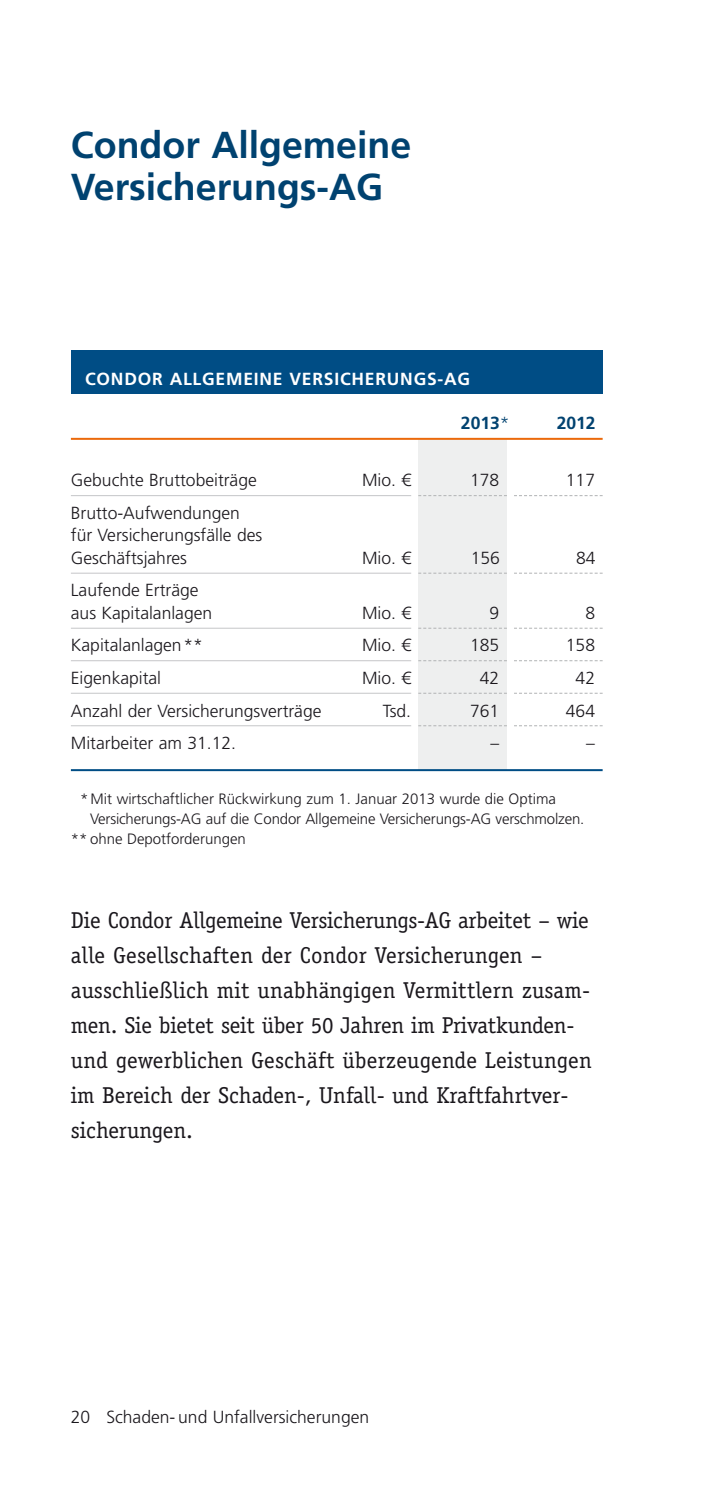
<style>
.page{position:relative;width:709px;height:1489px;background:#fff}
.page>*{position:absolute;margin:0;border:0;box-sizing:border-box;transform-origin:0 0}
.t1{font:700 37.5px/42.5px "Frutiger LT";color:#004270}
.t2{font:23px/35px "Officina Serif";color:#1a171c}
.t3{font:300 17.5px/32.5px "Frutiger LT";color:#1a171c;text-align:right}
.t4{font:700 17.5px "Frutiger LT";letter-spacing:.045em;color:#fff}
.t5{font:700 17.5px "Frutiger LT";color:#004270}
.t6{font:300 15px "Frutiger LT";color:#1a171c}
.s1{font-weight:300}
</style>
<div class="page">
<div style="left:418px;top:439px;width:89px;height:331px;background:#eeefef"></div>
<hr style="left:71px;top:438px;width:531px;height:2px;background:#eb690b">
<div style="left:71px;top:350px;width:531px;height:44px;background:#004d85"></div>
<svg style="left:514px;top:495px;width:88px;height:1px"></svg>
<svg style="left:514px;top:572px;width:88px;height:1px"></svg>
<svg style="left:514px;top:627px;width:88px;height:1px"></svg>
<svg style="left:514px;top:660px;width:88px;height:1px"></svg>
<svg style="left:514px;top:692px;width:88px;height:1px"></svg>
<svg style="left:514px;top:725px;width:88px;height:1px"></svg>
<svg style="left:418px;top:495px;width:89px;height:1px"></svg>
<svg style="left:418px;top:572px;width:89px;height:1px"></svg>
<svg style="left:418px;top:627px;width:89px;height:1px"></svg>
<svg style="left:418px;top:660px;width:89px;height:1px"></svg>
<svg style="left:418px;top:692px;width:89px;height:1px"></svg>
<svg style="left:418px;top:725px;width:89px;height:1px"></svg>
<hr style="left:71px;top:495px;width:340px;height:1px;background:#c5c6c8">
<hr style="left:71px;top:572px;width:340px;height:1px;background:#c5c6c8">
<hr style="left:71px;top:627px;width:340px;height:1px;background:#c5c6c8">
<hr style="left:71px;top:660px;width:340px;height:1px;background:#c5c6c8">
<hr style="left:71px;top:692px;width:340px;height:1px;background:#c5c6c8">
<hr style="left:71px;top:725px;width:340px;height:1px;background:#c5c6c8">
<hr style="left:71px;top:769px;width:531px;height:2px;background:#004d85">
<h1 class="t1" style="left:71px;top:126px;width:342px">Condor Allgemeine<br>Versicherungs-AG</h1>
<p class="t4" style="left:85px;top:372px;width:387px">CONDOR ALLGEMEINE VERSICHERUNGS-AG</p>
<p class="t3" style="left:71px;top:465px;width:187px">Gebuchte Bruttobeiträge</p>
<p class="t3" style="left:362px;top:465px;width:51px">Mio. €</p>
<p class="t3" style="left:71px;top:503px;width:193px;line-height:22.5px;text-align:left">Brutto-Aufwendungen für Versicherungsfälle des<br>Geschäftsjahres</p>
<p class="t3" style="left:362px;top:543px;width:51px">Mio. €</p>
<p class="t3" style="left:71px;top:580px;width:143px;line-height:22.5px;text-align:left">Laufende Erträge aus Kapitalanlagen</p>
<p class="t3" style="left:362px;top:598px;width:51px">Mio. €</p>
<p class="t3" style="left:71px;top:630px;width:134px">Kapitalanlagen**</p>
<p class="t3" style="left:362px;top:630px;width:51px">Mio. €</p>
<p class="t3" style="left:71px;top:663px;width:92px">Eigenkapital</p>
<p class="t3" style="left:362px;top:663px;width:51px">Mio. €</p>
<p class="t3" style="left:71px;top:695px;width:252px">Anzahl der Versicherungsverträge</p>
<p class="t3" style="left:383px;top:695px;width:30px">Tsd.</p>
<p class="t3" style="left:71px;top:728px;width:167px">Mitarbeiter am 31.12.</p>
<p class="t5" style="left:461px;top:416px;width:50px">2013<span class="s1">*</span></p>
<p class="t5" style="left:556px;top:416px;width:40px">2012</p>
<p class="t3" style="left:470px;top:465px;width:31px">178</p>
<p class="t3" style="left:566px;top:465px;width:31px">117</p>
<p class="t3" style="left:470px;top:543px;width:31px">156</p>
<p class="t3" style="left:576px;top:543px;width:21px">84</p>
<p class="t3" style="left:470px;top:598px;width:31px">9<br>185<br>42<br>761 –</p>
<p class="t3" style="left:566px;top:598px;width:31px">8<br>158<br>42<br>464 –</p>
<p class="t6" style="left:80px;top:792px;width:477px">*Mit wirtschaftlicher Rückwirkung zum 1. Januar 2013 wurde die Optima</p>
<p class="t6" style="left:90px;top:812px;width:496px">Versicherungs-AG auf die Condor Allgemeine Versicherungs-AG verschmolzen.</p>
<p class="t6" style="left:71px;top:832px;width:176px">** ohne Depotforderungen</p>
<p class="t2" style="left:71px;top:904px;width:522px">Die Condor Allgemeine Versicherungs-AG arbeitet – wie alle Gesellschaften der Condor Versicherungen – ausschließlich mit unabhängigen Vermittlern zusam&shy;men. Sie bietet seit über 50 Jahren im Privatkunden&shy;und gewerblichen Geschäft überzeugende Leistungen im Bereich der Schaden-, Unfall- und Kraftfahrtver&shy;sicherungen.</p>
<p class="t3" style="left:71px;top:1401px;width:300px">20 Schaden- und Unfallversicherungen</p>
</div>
